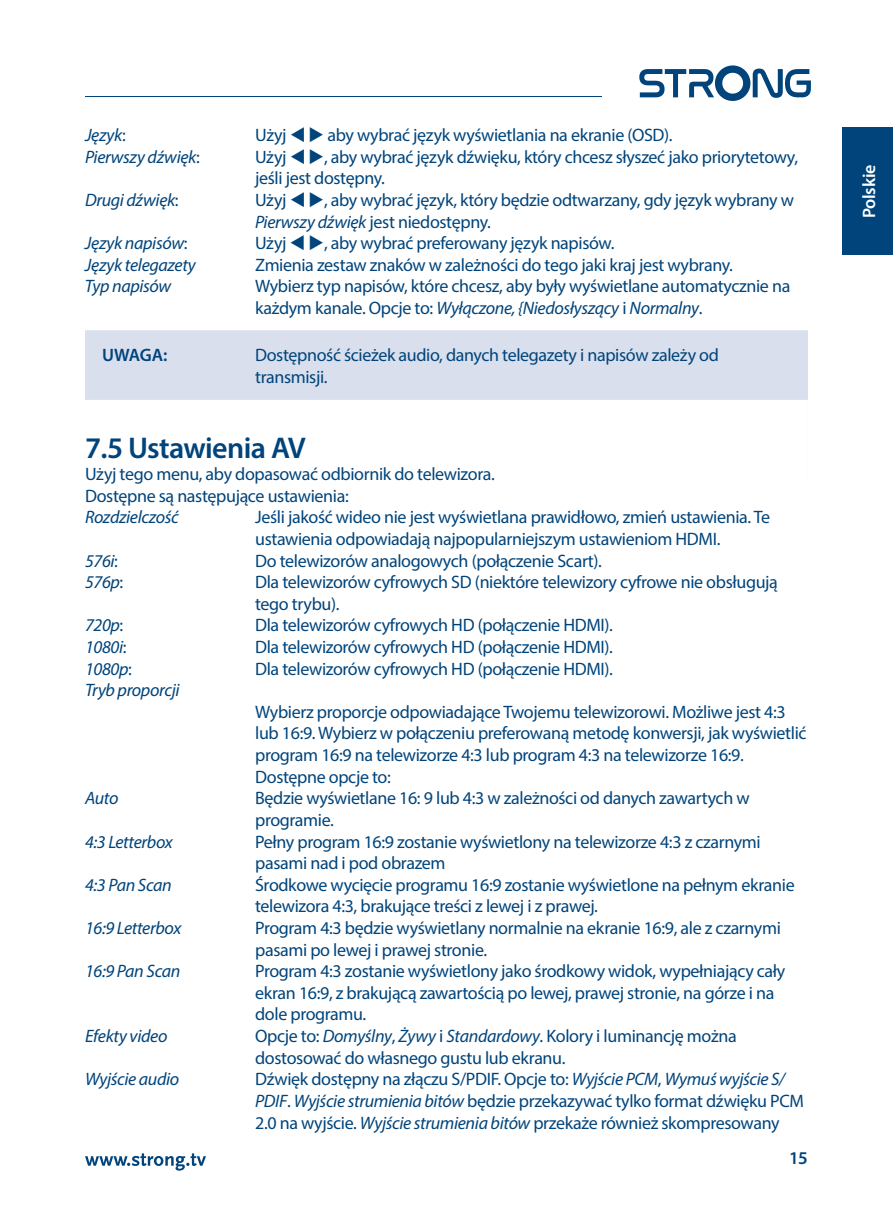
<style>
.page{position:relative;width:893px;height:1217px;background:#fff}
.page>*{position:absolute;margin:0;border:0;box-sizing:border-box;transform-origin:0 0}
.t1{font:600 30px "Myriad Pro";letter-spacing:-.02em;color:#00447b}
.t2{font:18px/21.6px "Myriad Pro";letter-spacing:-.02em;color:#00447b}
.t3{font:italic 18px "Myriad Pro";letter-spacing:-.02em;color:#00447b}
.t4{font:600 18px "Myriad Pro";letter-spacing:-.02em;color:#00447b}
.t5{font:600 18px "Myriad Pro";letter-spacing:-.02em;color:#fff}
.s1{font-style:normal}
.s2{font-style:italic}
</style>
<div class="page">
<div style="left:842px;top:128px;width:51px;height:127px;background:#00447b"></div>
<div style="left:85px;top:330px;width:723px;height:150px;background:#d9dfec"></div>
<div style="left:85px;top:400px;width:723px;height:105px;background:#fff"></div>
<svg style="left:85px;top:1153px;width:121px;height:17px"></svg>
<hr style="left:85px;top:96px;width:517px;height:1px;background:#00447b">
<svg style="left:639px;top:65px;width:172px;height:36px"></svg>
<p class="t3" style="left:85px;top:124px;width:42px">Język<span class="s1">:</span></p>
<p class="t2" style="left:255px;top:124px;width:419px">Użyj ▼ ◆ aby wybrać język wyświetlania na ekranie (OSD).</p>
<p class="t3" style="left:85px;top:146px;width:116px">Pierwszy dźwięk<span class="s1">:</span></p>
<p class="t2" style="left:255px;top:146px;width:544px">Użyj ▼ ◆, aby wybrać język dźwięku, który chcesz słyszeć jako priorytetowy, jeśli jest dostępny.</p>
<p class="t3" style="left:85px;top:189px;width:95px">Drugi dźwięk<span class="s1">:</span></p>
<p class="t2" style="left:255px;top:189px;width:540px">Użyj ▼ ◆, aby wybrać język, który będzie odtwarzany, gdy język wybrany w<br><span class="s2">Pierwszy dźwięk</span> jest niedostępny.</p>
<p class="t3" style="left:85px;top:232px;width:104px">Język napisów<span class="s1">:</span></p>
<p class="t2" style="left:255px;top:232px;width:361px">Użyj ▼ ◆, aby wybrać preferowany język napisów.</p>
<p class="t3" style="left:85px;top:254px;width:112px">Język telegazety</p>
<p class="t2" style="left:255px;top:254px;width:479px">Zmienia zestaw znaków w zależności do tego jaki kraj jest wybrany.</p>
<p class="t3" style="left:85px;top:275px;width:88px">Typ napisów</p>
<p class="t2" style="left:255px;top:275px;width:537px">Wybierz typ napisów, które chcesz, aby były wyświetlane automatycznie na każdym kanale. Opcje to: <span class="s2">Wyłączone, {Niedosłyszący</span> i <span class="s2">Normalny</span>.</p>
<p class="t4" style="left:102px;top:343px;width:67px">UWAGA:</p>
<p class="t2" style="left:255px;top:344px;width:465px">Dostępność ścieżek audio, danych telegazety i napisów zależy od transmisji.</p>
<h1 class="t1" style="left:85px;top:429px;width:222px">7.5 Ustawienia AV</h1>
<p class="t2" style="left:85px;top:463px;width:411px">Użyj tego menu, aby dopasować odbiornik do telewizora.<br>Dostępne są następujące ustawienia:</p>
<p class="t3" style="left:85px;top:506px;width:95px">Rozdzielczość</p>
<p class="t2" style="left:255px;top:506px;width:516px">Jeśli jakość wideo nie jest wyświetlana prawidłowo, zmień ustawienia. Te ustawienia odpowiadają najpopularniejszym ustawieniom HDMI.</p>
<p class="t3" style="left:85px;top:549px;width:34px">576i<span class="s1">:</span></p>
<p class="t2" style="left:255px;top:549px;width:348px">Do telewizorów analogowych (połączenie Scart).</p>
<p class="t3" style="left:85px;top:571px;width:40px">576p<span class="s1">:</span></p>
<p class="t2" style="left:255px;top:571px;width:524px">Dla telewizorów cyfrowych SD (niektóre telewizory cyfrowe nie obsługują tego trybu).</p>
<p class="t3" style="left:85px;top:614px;width:40px">720p<span class="s1">:</span></p>
<p class="t2" style="left:255px;top:614px;width:359px">Dla telewizorów cyfrowych HD (połączenie HDMI).</p>
<p class="t3" style="left:85px;top:635px;width:43px">1080i<span class="s1">:</span></p>
<p class="t2" style="left:255px;top:635px;width:359px">Dla telewizorów cyfrowych HD (połączenie HDMI).</p>
<p class="t3" style="left:85px;top:657px;width:48px">1080p<span class="s1">:</span></p>
<p class="t2" style="left:255px;top:657px;width:359px">Dla telewizorów cyfrowych HD (połączenie HDMI).</p>
<p class="t3" style="left:85px;top:679px;width:96px">Tryb proporcji</p>
<p class="t2" style="left:255px;top:700px;width:553px">Wybierz proporcje odpowiadające Twojemu telewizorowi. Możliwe jest 4:3 lub 16:9. Wybierz w połączeniu preferowaną metodę konwersji, jak wyświetlić program 16:9 na telewizorze 4:3 lub program 4:3 na telewizorze 16:9.<br>Dostępne opcje to:</p>
<p class="t3" style="left:85px;top:787px;width:35px">Auto</p>
<p class="t2" style="left:255px;top:787px;width:496px">Będzie wyświetlane 16: 9 lub 4:3 w zależności od danych zawartych w programie.</p>
<p class="t3" style="left:85px;top:830px;width:89px">4:3 Letterbox</p>
<p class="t2" style="left:255px;top:830px;width:507px">Pełny program 16:9 zostanie wyświetlony na telewizorze 4:3 z czarnymi pasami nad i pod obrazem</p>
<p class="t3" style="left:85px;top:873px;width:88px">4:3 Pan Scan</p>
<p class="t2" style="left:255px;top:873px;width:541px">Środkowe wycięcie programu 16:9 zostanie wyświetlone na pełnym ekranie telewizora 4:3, brakujące treści z lewej i z prawej.</p>
<p class="t3" style="left:85px;top:916px;width:98px">16:9 Letterbox</p>
<p class="t2" style="left:255px;top:916px;width:527px">Program 4:3 będzie wyświetlany normalnie na ekranie 16:9, ale z czarnymi pasami po lewej i prawej stronie.</p>
<p class="t3" style="left:85px;top:959px;width:97px">16:9 Pan Scan</p>
<p class="t2" style="left:255px;top:959px;width:532px">Program 4:3 zostanie wyświetlony jako środkowy widok, wypełniający cały ekran 16:9, z brakującą zawartością po lewej, prawej stronie, na górze i na dole programu.</p>
<p class="t3" style="left:85px;top:1024px;width:84px">Efekty video</p>
<p class="t2" style="left:255px;top:1024px;width:483px">Opcje to: <span class="s2">Domyślny</span>, <span class="s2">Żywy</span> i <span class="s2">Standardowy</span>. Kolory i luminancję można dostosować do własnego gustu lub ekranu.</p>
<p class="t3" style="left:85px;top:1067px;width:96px">Wyjście audio</p>
<p class="t2" style="left:255px;top:1067px;width:550px">Dźwięk dostępny na złączu S/PDIF. Opcje to: <span class="s2">Wyjście PCM</span>, <span class="s2">Wymuś wyjście S/<br>PDIF</span>. <span class="s2">Wyjście strumienia bitów</span> będzie przekazywać tylko format dźwięku PCM<br>2.0 na wyjście. <span class="s2">Wyjście strumienia bitów</span> przekaże również skompresowany</p>
<p class="t4" style="left:789px;top:1146px;width:20px">15</p>
<p class="t5" style="left:858px;top:218px;width:55px;rotate:-90deg">Polskie</p>
</div>
